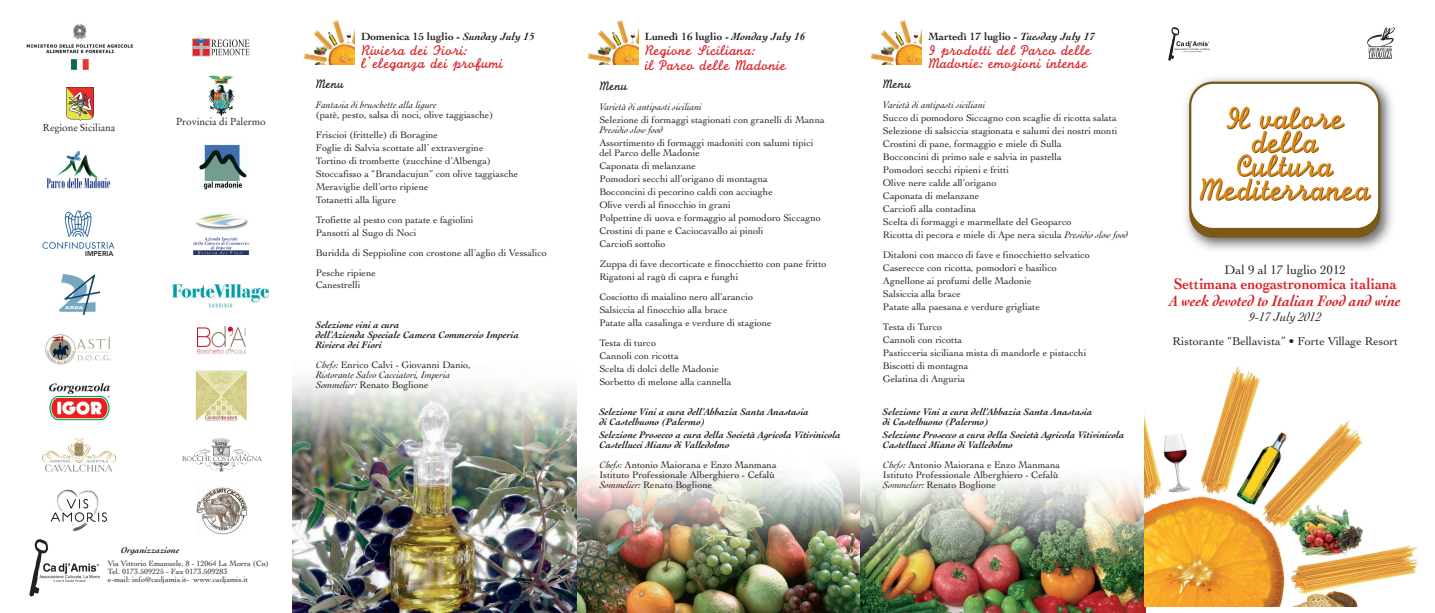
<style>
.page{position:relative;width:1435px;height:613px;background:#fff}
.page>*{position:absolute;margin:0;border:0;box-sizing:border-box;transform-origin:0 0}
.t1{font:700 16px "Cochin";color:#db2128;scale:.9 1}
.t2{font:italic 700 16px "Cochin";color:#db2128;scale:.9 1}
.t3{font:15px/13px "J Cfg";color:#db2128}
.t4{font:13px "Cochin";color:#231f20}
.t5{font:italic 13px "Cochin";color:#231f20}
.t6{font:13px "J Cfg";color:#231f20}
.t7{font:12px "Cochin";color:#231f20}
.t8{font:700 11px "Cochin";color:#231f20}
.t9{font:10px/13px "Cochin";color:#231f20}
.t10{font:italic 700 10px/10px "Cochin";color:#231f20}
.t11{font:italic 10px/10px "Cochin";color:#231f20}
.t12{font:10px "Stempel Garamond";color:#231f20}
.t13{font:italic 700 9px "Cochin";color:#231f20}
.t14{font:8px/8px "Cochin";color:#231f20}
.t15{font:800 7px "Avenir";color:#231f20}
.s1{font-style:italic}
.s2{font-style:normal}
</style>
<div class="page">
<img style="left:293px;top:378px;width:284px;height:234px">
<img style="left:577px;top:467px;width:283px;height:145px">
<img style="left:860px;top:477px;width:285px;height:135px">
<img style="left:1144px;top:366px;width:274px;height:240px">
<img style="left:1186px;top:77px;width:207px;height:173px">
<div style="left:1189px;top:89px;width:191px;height:148px;background:#7b5917;border:2px solid #7b5917;border-radius:23px"></div>
<div style="left:1189px;top:82px;width:191px;height:148px;background:#fff;border:2px solid #7b5917;border-radius:23px"></div>
<svg style="left:1199px;top:107px;width:171px;height:94px"></svg>
<img style="left:1168px;top:27px;width:41px;height:34px">
<img style="left:1367px;top:27px;width:28px;height:32px">
<img style="left:303px;top:20px;width:51px;height:45px">
<img style="left:587px;top:20px;width:51px;height:45px">
<img style="left:870px;top:20px;width:51px;height:45px">
<img style="left:26px;top:24px;width:108px;height:46px">
<svg style="left:192px;top:39px;width:18px;height:17px"></svg>
<svg style="left:193px;top:39px;width:56px;height:16px"></svg>
<img style="left:66px;top:87px;width:28px;height:34px">
<img style="left:209px;top:75px;width:25px;height:42px">
<img style="left:46px;top:150px;width:65px;height:39px">
<img style="left:199px;top:144px;width:48px;height:46px">
<img style="left:42px;top:210px;width:73px;height:39px">
<img style="left:193px;top:213px;width:57px;height:41px">
<img style="left:45px;top:334px;width:66px;height:31px">
<img style="left:197px;top:326px;width:48px;height:28px">
<img style="left:49px;top:383px;width:61px;height:38px">
<img style="left:195px;top:370px;width:52px;height:51px">
<img style="left:43px;top:438px;width:72px;height:33px">
<img style="left:182px;top:438px;width:80px;height:33px">
<img style="left:51px;top:489px;width:56px;height:41px">
<img style="left:29px;top:539px;width:70px;height:57px">
<img style="left:196px;top:487px;width:52px;height:47px">
<img style="left:60px;top:275px;width:40px;height:40px">
<img style="left:173px;top:284px;width:96px;height:23px">
<p class="t12" style="left:43px;top:124px;width:74px">Regione Siciliana</p>
<p class="t15" style="left:85px;top:250px;width:30px">IMPERIA</p>
<p class="t12" style="left:176px;top:118px;width:91px">Provincia di Palermo</p>
<p class="t8" style="left:361px;top:32px;width:175px">Domenica 15 luglio - <span class="s1">Sunday July 15</span></p>
<h2 class="t3" style="left:361px;top:45px;width:143px">Riviera dei Fiori: l’eleganza dei profumi</h2>
<h3 class="t6" style="left:316px;top:79px;width:30px">Menu</h3>
<p class="t11" style="left:316px;top:100px;width:122px">Fantasia di bruschette alla ligure</p>
<p class="t9" style="left:316px;top:105px;width:179px;line-height:20px">(patè, pesto, salsa di noci, olive taggiasche)<br>Friscioi (frittelle) di Boragine</p>
<p class="t9" style="left:316px;top:142px;width:204px">Foglie di Salvia scottate all’ extravergine<br>Tortino di trombette (zucchine d’Albenga)<br>Stoccafisso a “Brandacujun” con olive taggiasche Meraviglie dell’orto ripiene<br>Totanetti alla ligure</p>
<p class="t9" style="left:316px;top:214px;width:159px">Trofiette al pesto con patate e fagiolini<br>Pansotti al Sugo di Noci</p>
<p class="t9" style="left:316px;top:243px;width:232px;line-height:20px">Buridda di Seppioline con crostone all’aglio di Vessalico<br>Pesche ripiene</p>
<p class="t9" style="left:316px;top:279px;width:46px">Canestrelli</p>
<p class="t10" style="left:316px;top:320px;width:205px">Selezione vini a cura<br>dell’Azienda Speciale Camera Commercio Imperia<br>Riviera dei Fiori</p>
<p class="t11" style="left:316px;top:360px;width:156px">Chefs: <span class="s2">Enrico Calvi - Giovanni Danio,<br></span>Ristorante Salvo Cacciatori, Imperia<br>Sommelier: <span class="s2">Renato Boglione</span></p>
<p class="t13" style="left:121px;top:546px;width:60px">Organizzazione</p>
<p class="t14" style="left:108px;top:559px;width:163px">Via Vittorio Emanuele, 8 - 12064 La Morra (Cn)<br>Tel. 0173.509225 - Fax 0173.509283<br>e-mail: info@cadjamis.it- www.cadjamis.it</p>
<p class="t8" style="left:644px;top:32px;width:162px">Lunedì 16 luglio - <span class="s1">Monday July 16</span></p>
<h2 class="t3" style="left:644px;top:44px;width:143px;line-height:15px">Regione Siciliana:<br>il Parco delle Madonie</h2>
<h3 class="t6" style="left:599px;top:81px;width:30px">Menu</h3>
<p class="t11" style="left:599px;top:102px;width:104px">Varietà di antipasti siciliani</p>
<p class="t9" style="left:599px;top:114px;width:227px">Selezione di formaggi stagionati con granelli di Manna</p>
<p class="t11" style="left:599px;top:125px;width:65px">Presidio slow food</p>
<p class="t9" style="left:599px;top:138px;width:215px;line-height:10px">Assortimento di formaggi madoniti con salumi tipici del Parco delle Madonie</p>
<p class="t9" style="left:599px;top:160px;width:223px">Caponata di melanzane<br>Pomodori secchi all’origano di montagna<br>Bocconcini di pecorino caldi con acciughe<br>Olive verdi al finocchio in grani<br>Polpettine di uova e formaggio al pomodoro Siccagno Crostini di pane e Caciocavallo ai pinoli<br>Carciofi sottolio</p>
<p class="t9" style="left:599px;top:258px;width:229px">Zuppa di fave decorticate e finocchietto con pane fritto<br>Rigatoni al ragù di capra e funghi</p>
<p class="t9" style="left:599px;top:291px;width:174px">Cosciotto di maialino nero all’arancio<br>Salsiccia al finocchio alla brace<br>Patate alla casalinga e verdure di stagione</p>
<p class="t9" style="left:599px;top:337px;width:133px">Testa di turco<br>Cannoli con ricotta<br>Scelta di dolci delle Madonie<br>Sorbetto di melone alla cannella</p>
<p class="t10" style="left:599px;top:407px;width:211px">Selezione Vini a cura dell’Abbazia Santa Anastasia di Castelbuono (Palermo)</p>
<p class="t10" style="left:599px;top:430px;width:243px">Selezione Prosecco a cura della Società Agricola Vitivinicola<br>Castellucci Miano di Valledolmo</p>
<p class="t9" style="left:599px;top:460px;width:179px;line-height:10px"><span class="s1">Chefs:</span> Antonio Maiorana e Enzo Manmana<br>Istituto Professionale Alberghiero - Cefalù<br><span class="s1">Sommelier:</span> Renato Boglione</p>
<p class="t8" style="left:928px;top:32px;width:168px">Martedì 17 luglio - <span class="s1">Tuesday July 17</span></p>
<h2 class="t3" style="left:928px;top:45px;width:165px">I prodotti del Parco delle<br>Madonie: emozioni intense</h2>
<h3 class="t6" style="left:883px;top:79px;width:30px">Menu</h3>
<p class="t11" style="left:883px;top:100px;width:104px">Varietà di antipasti siciliani</p>
<p class="t9" style="left:883px;top:112px;width:246px">Succo di pomodoro Siccagno con scaglie di ricotta salata Selezione di salsiccia stagionata e salumi dei nostri monti Crostini di pane, formaggio e miele di Sulla<br>Bocconcini di primo sale e salvia in pastella<br>Pomodori secchi ripieni e fritti<br>Olive nere calde all’origano<br>Caponata di melanzane<br>Carciofi alla contadina<br>Scelta di formaggi e marmellate del Geoparco<br>Ricotta di pecora e miele di Ape nera sicula <span class="s1">Presidio slow food</span></p>
<p class="t9" style="left:883px;top:249px;width:208px">Ditaloni con macco di fave e finocchietto selvatico Caserecce con ricotta, pomodori e basilico Agnellone ai profumi delle Madonie<br>Salsiccia alla brace<br>Patate alla paesana e verdure grigliate</p>
<p class="t9" style="left:883px;top:321px;width:205px">Testa di Turco<br>Cannoli con ricotta<br>Pasticceria siciliana mista di mandorle e pistacchi<br>Biscotti di montagna<br>Gelatina di Anguria</p>
<p class="t10" style="left:883px;top:407px;width:211px">Selezione Vini a cura dell’Abbazia Santa Anastasia di Castelbuono (Palermo)</p>
<p class="t10" style="left:883px;top:430px;width:243px">Selezione Prosecco a cura della Società Agricola Vitivinicola<br>Castellucci Miano di Valledolmo</p>
<p class="t9" style="left:883px;top:460px;width:179px;line-height:10px"><span class="s1">Chefs:</span> Antonio Maiorana e Enzo Manmana<br>Istituto Professionale Alberghiero - Cefalù<br><span class="s1">Sommelier:</span> Renato Boglione</p>
<h3 class="t4" style="left:1224px;top:264px;width:123px">Dal 9 al 17 luglio 2012</h3>
<h1 class="t1" style="left:1173px;top:277px;width:249px">Settimana enogastronomica italiana</h1>
<h1 class="t2" style="left:1169px;top:294px;width:258px">A week devoted to Italian Food and wine</h1>
<h3 class="t5" style="left:1249px;top:311px;width:74px">9-17 July 2012</h3>
<p class="t7" style="left:1172px;top:336px;width:227px">Ristorante “Bellavista” • Forte Village Resort</p>
</div>
